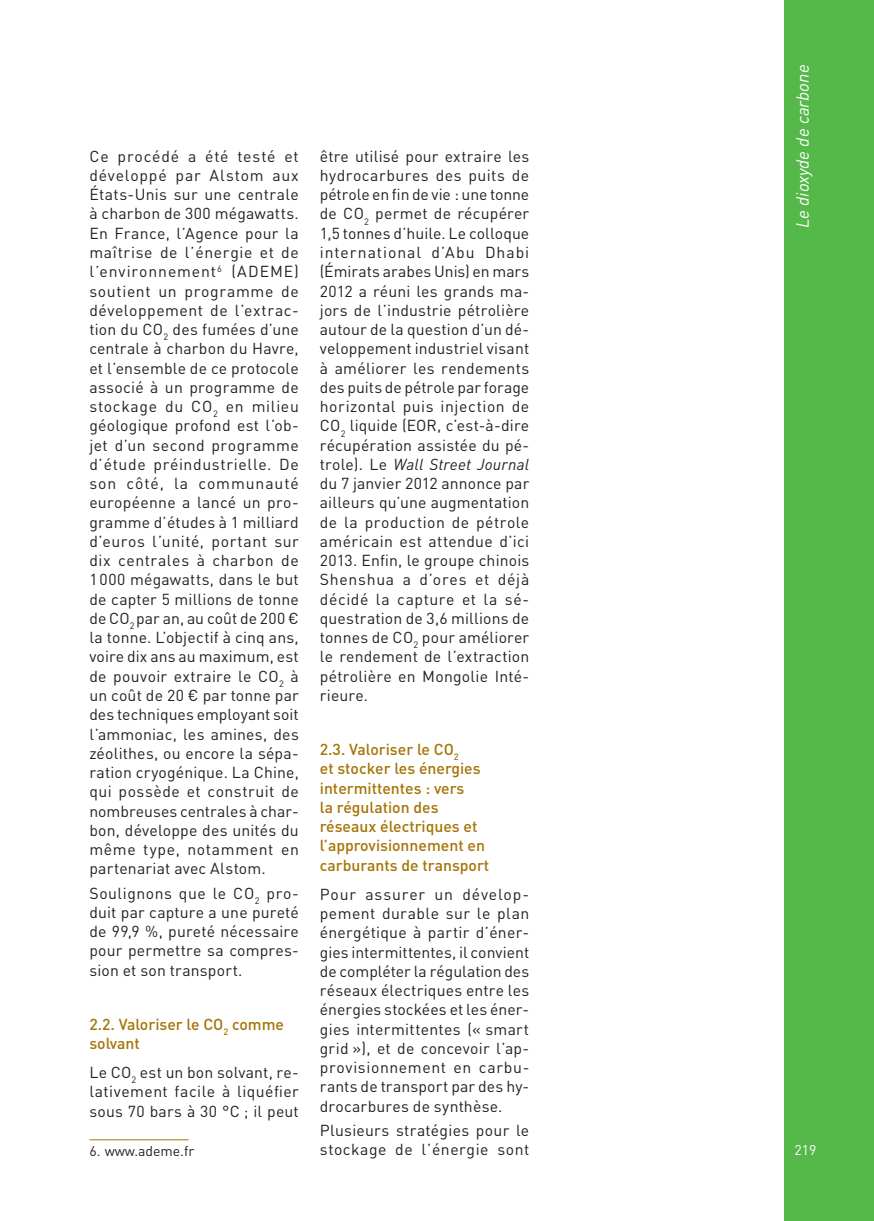
<style>
.page{position:relative;width:874px;height:1221px;background:#fff}
.page>*{position:absolute;margin:0;border:0;box-sizing:border-box;transform-origin:0 0}
.t1{font:italic 17.5px "DIN";color:#fff}
.t2{font:15.75px/19.2px "DIN";letter-spacing:.015em;color:#231f20;text-align:justify}
.t3{font:500 15.75px/19.2px "DIN";color:#a57406}
.t4{font:14px "DIN";color:#231f20}
.t5{font:14px "DIN";color:#fff}
.s1{font-style:italic}
</style>
<div class="page">
<div style="left:784px;top:0;width:89px;height:1220px;background:#54b948"></div>
<hr style="left:89px;top:1139px;width:100px;height:1px;background:#a57406">
<p class="t2" style="left:89px;top:148px;width:211px">Ce procédé a été testé et développé par Alstom aux États-Unis sur une centrale à charbon de 300 mégawatts.<br>En France, l’Agence pour la maîtrise de l’énergie et de l’environnement<sup>6</sup> (ADEME) soutient un programme de développement de l’extrac&shy;tion du CO<sub>2</sub> des fumées d’une centrale à charbon du Havre, et l’ensemble de ce protocole associé à un programme de stockage du CO<sub>2</sub> en milieu géologique profond est l’ob&shy;jet d’un second programme d’étude préindustrielle. De son côté, la communauté européenne a lancé un pro&shy;gramme d’études à 1 milliard d’euros l’unité, portant sur dix centrales à charbon de 1 000 mégawatts, dans le but de capter 5 millions de tonne de CO<sub>2</sub> par an, au coût de 200 € la tonne. L’objectif à cinq ans, voire dix ans au maximum, est de pouvoir extraire le CO<sub>2</sub> à un coût de 20 € par tonne par des techniques employant soit l’ammoniac, les amines, des zéolithes, ou encore la sépa&shy;ration cryogénique. La Chine, qui possède et construit de nombreuses centrales à char&shy;bon, développe des unités du même type, notamment en partenariat avec Alstom.</p>
<p class="t2" style="left:89px;top:885px;width:211px">Soulignons que le CO<sub>2</sub> pro&shy;duit par capture a une pureté de 99,9 %, pureté nécessaire pour permettre sa compres&shy;sion et son transport.</p>
<p class="t3" style="left:89px;top:1015px;width:196px">2.2. Valoriser le CO<sub>2</sub> comme solvant</p>
<p class="t2" style="left:89px;top:1064px;width:211px">Le CO<sub>2</sub> est un bon solvant, re&shy;lativement facile à liquéfier sous 70 bars à 30 °C ; il peut</p>
<p class="t4" style="left:89px;top:1146px;width:106px">6. www.ademe.fr</p>
<p class="t2" style="left:320px;top:148px;width:211px">être utilisé pour extraire les hydrocarbures des puits de pétrole en fin de vie : une tonne de CO<sub>2</sub> permet de récupérer 1,5 tonnes d’huile. Le colloque international d’Abu Dhabi (Émirats arabes Unis) en mars 2012 a réuni les grands ma&shy;jors de l’industrie pétrolière autour de la question d’un dé&shy;veloppement industriel visant à améliorer les rendements des puits de pétrole par forage horizontal puis injection de CO<sub>2</sub> liquide (EOR, c’est-à-dire récupération assistée du pé&shy;trole). Le <span class="s1">Wall Street Journal </span>du 7 janvier 2012 annonce par ailleurs qu’une augmentation de la production de pétrole américain est attendue d’ici 2013. Enfin, le groupe chinois Shenshua a d’ores et déjà décidé la capture et la sé&shy;questration de 3,6 millions de tonnes de CO<sub>2</sub> pour améliorer le rendement de l’extraction pétrolière en Mongolie Inté&shy;rieure.</p>
<p class="t3" style="left:320px;top:741px;width:171px">2.3. Valoriser le CO<sub>2<br></sub>et stocker les énergies intermittentes : vers<br>la régulation des réseaux électriques et l’approvisionnement en carburants de transport</p>
<p class="t2" style="left:320px;top:886px;width:211px">Pour assurer un dévelop&shy;pement durable sur le plan énergétique à partir d’éner&shy;gies intermittentes, il convient de compléter la régulation des réseaux électriques entre les énergies stockées et les éner&shy;gies intermittentes (« smart grid »), et de concevoir l’ap&shy;provisionnement en carbu&shy;rants de transport par des hy&shy;drocarbures de synthèse.</p>
<p class="t2" style="left:320px;top:1122px;width:211px">Plusieurs stratégies pour le stockage de l’énergie sont</p>
<p class="t1" style="left:795px;top:228px;width:165px;rotate:-90deg">Le dioxyde de carbone</p>
<p class="t5" style="left:794px;top:1144px;width:23px">219</p>
</div>
